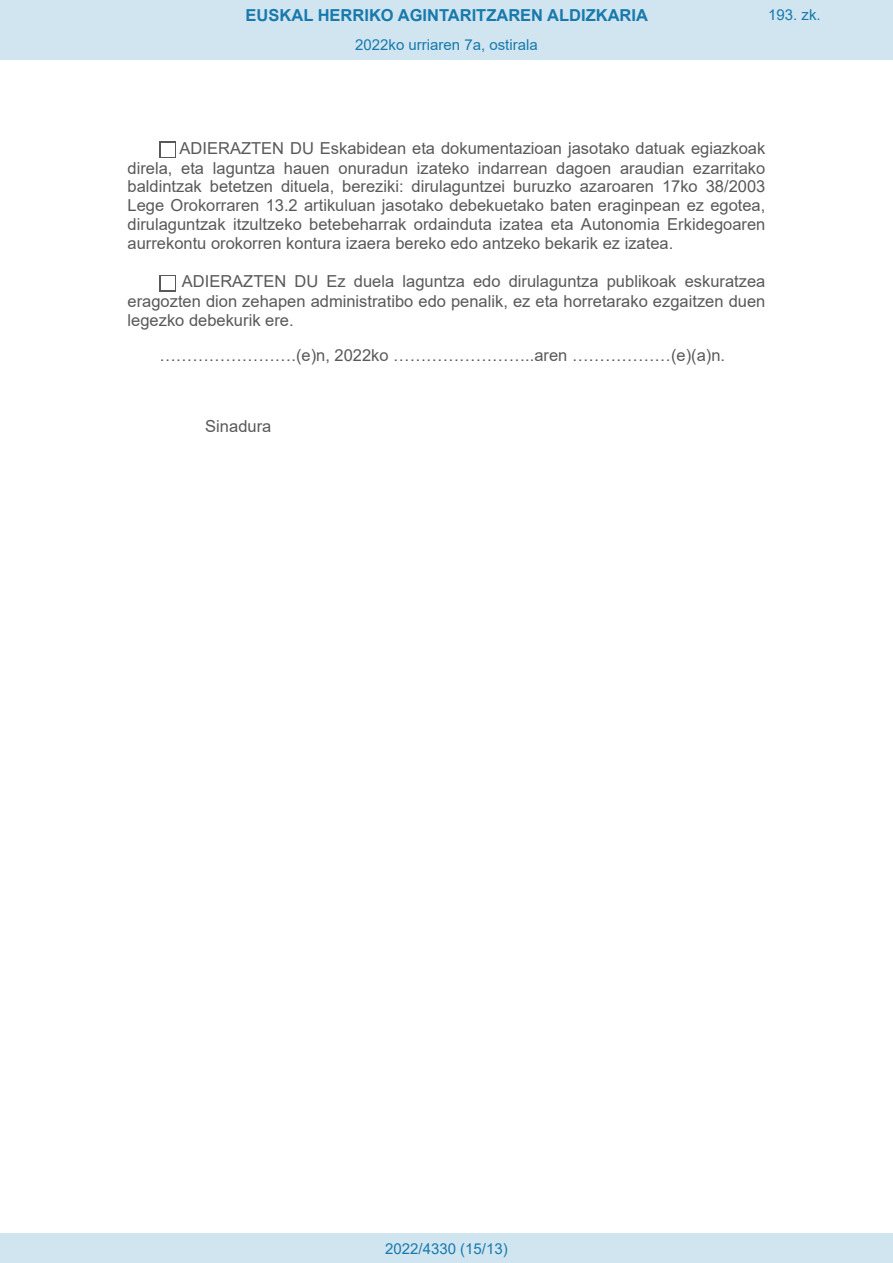
<style>
.page{position:relative;width:893px;height:1263px;background:#fff}
.page>*{position:absolute;margin:0;border:0;box-sizing:border-box;transform-origin:0 0}
.t1{font:16.5px/19px "Arial";color:#595959;text-align:justify}
.t2{font:700 16.5px "Arial";color:#1879ad}
.Paginacion_Centro{font:15px "Arial";color:#1879ad}
</style>
<div class="page">
<svg style="left:159px;top:142px;width:17px;height:16px"></svg>
<div style="left:161px;top:143px;width:13px;height:14px;background:#fff"></div>
<svg style="left:159px;top:275px;width:17px;height:16px"></svg>
<div style="left:161px;top:276px;width:13px;height:14px;background:#fff"></div>
<div style="left:0;top:0;width:893px;height:60px;background:#d0e5f0"></div>
<div style="left:0;top:1233px;width:893px;height:30px;background:#d0e5f0"></div>
<p class="t2" style="left:246px;top:3px;width:404px">EUSKAL HERRIKO AGINTARITZAREN ALDIZKARIA</p>
<p class="Paginacion_Centro" style="left:768px;top:5px;width:54px">193. zk.</p>
<p class="Paginacion_Centro" style="left:355px;top:35px;width:184px">2022ko urriaren 7a, ostirala</p>
<p class="t1" style="left:128px;top:138px;width:639px;text-indent:52px">ADIERAZTEN DU Eskabidean eta dokumentazioan jasotako datuak egiazkoak direla, eta laguntza hauen onuradun izateko indarrean dagoen araudian ezarritako baldintzak betetzen dituela, bereziki: dirulaguntzei buruzko azaroaren 17ko 38/2003<br>Lege Orokorraren 13.2 artikuluan jasotako debekuetako baten eraginpean ez egotea, dirulaguntzak itzultzeko betebeharrak ordainduta izatea eta Autonomia Erkidegoaren aurrekontu orokorren kontura izaera bereko edo antzeko bekarik ez izatea.</p>
<p class="t1" style="left:128px;top:272px;width:639px;text-indent:54px">ADIERAZTEN DU Ez duela laguntza edo dirulaguntza publikoak eskuratzea eragozten dion zehapen administratibo edo penalik, ez eta horretarako ezgaitzen duen legezko debekurik ere.</p>
<p class="t1" style="left:159px;top:346px;width:567px">…………………….(e)n, 2022ko ……………………..aren ………………(e)(a)n.</p>
<p class="t1" style="left:205px;top:417px;width:68px">Sinadura</p>
<p class="Paginacion_Centro" style="left:385px;top:1238px;width:124px">2022/4330 (15/13)</p>
</div>
